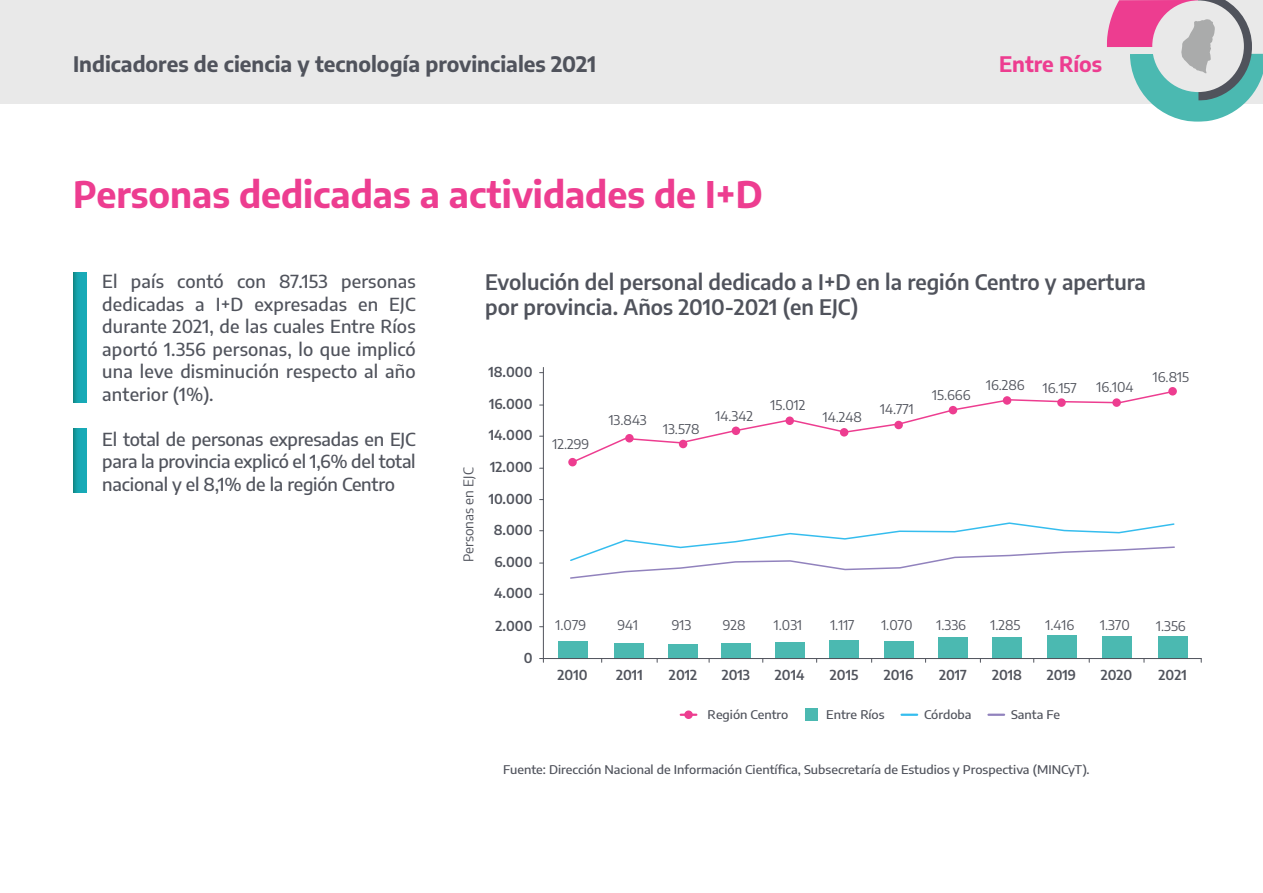
<style>
.page{position:relative;width:1263px;height:893px;background:#fff}
.page>*{position:absolute;margin:0;border:0;box-sizing:border-box;transform-origin:0 0}
.t1{font:700 36px "Encode Sans";color:#ed3d90}
.t2{font:600 21px/25.2px "Encode Sans";color:#50535c}
.t3{font:700 21px "Encode Sans";color:#50535c}
.t4{font:700 21px "Encode Sans";color:#ed3d90}
.t5{font:500 18px/22.5px "Encode Sans";letter-spacing:-.005em;color:#50535c;text-align:justify}
.t6{font:13.5px "Encode Sans";color:#50535c}
.t7{font:600 13.5px "Encode Sans";color:#50535c}
.t8{font:500 12px "Encode Sans";color:#50535c;scale:1.05 1}
</style>
<div class="page">
<div style="left:558px;top:641px;width:29px;height:17px;background:#4bb9b1"></div>
<div style="left:614px;top:643px;width:30px;height:15px;background:#4bb9b1"></div>
<div style="left:668px;top:644px;width:30px;height:14px;background:#4bb9b1"></div>
<div style="left:721px;top:643px;width:30px;height:15px;background:#4bb9b1"></div>
<div style="left:775px;top:642px;width:30px;height:16px;background:#4bb9b1"></div>
<div style="left:829px;top:640px;width:30px;height:18px;background:#4bb9b1"></div>
<div style="left:884px;top:641px;width:29px;height:17px;background:#4bb9b1"></div>
<div style="left:938px;top:637px;width:30px;height:21px;background:#4bb9b1"></div>
<div style="left:992px;top:637px;width:30px;height:21px;background:#4bb9b1"></div>
<div style="left:1046px;top:635px;width:30px;height:23px;background:#4bb9b1"></div>
<div style="left:1102px;top:636px;width:29px;height:22px;background:#4bb9b1"></div>
<div style="left:1158px;top:636px;width:29px;height:22px;background:#4bb9b1"></div>
<svg style="left:73px;top:272px;width:13px;height:130px;background:#15a1ab"></svg>
<svg style="left:73px;top:429px;width:13px;height:64px"></svg>
<div style="left:0;top:0;width:1263px;height:103px;background:#e9e9e9"></div>
<svg style="left:1107px;top:0;width:156px;height:122px"></svg>
<svg style="left:1168px;top:387px;width:9px;height:9px"></svg>
<hr style="left:543px;top:367px;width:1px;height:295px;background:#50535c">
<svg style="left:569px;top:389px;width:607px;height:76px"></svg>
<hr style="left:540px;top:658px;width:661px;height:1px;background:#50535c">
<svg style="left:681px;top:714px;width:15px;height:2px"></svg>
<div style="left:684px;top:710px;width:9px;height:9px;background:#ed3d90;border-radius:50%"></div>
<div style="left:805px;top:709px;width:12px;height:12px;background:#4bb9b1"></div>
<svg style="left:901px;top:714px;width:16px;height:2px"></svg>
<svg style="left:988px;top:714px;width:16px;height:2px"></svg>
<svg style="left:570px;top:522px;width:605px;height:57px"></svg>
<p class="t3" style="left:73px;top:49px;width:525px">Indicadores de ciencia y tecnología provinciales 2021</p>
<p class="t4" style="left:999px;top:49px;width:105px">Entre Ríos</p>
<h1 class="t1" style="left:73px;top:168px;width:691px">Personas dedicadas a actividades de I+D</h1>
<p class="t5" style="left:102px;top:270px;width:315px">El país contó con 87.153 personas dedicadas a I+D expresadas en EJC durante 2021, de las cuales Entre Ríos aportó 1.356 personas, lo que implicó una leve disminución respecto al año anterior (1%).</p>
<p class="t5" style="left:102px;top:427px;width:315px">El total de personas expresadas en EJC para la provincia explicó el 1,6% del total nacional y el 8,1% de la región Centro</p>
<p class="t2" style="left:485px;top:268px;width:662px">Evolución del personal dedicado a I+D en la región Centro y apertura por provincia. Años 2010-2021 (en EJC)</p>
<p class="t6" style="left:459px;top:562px;width:96px;rotate:-90deg">Personas en EJC</p>
<p class="t7" style="left:488px;top:362px;width:46px">18.000</p>
<p class="t7" style="left:489px;top:394px;width:45px">16.000</p>
<p class="t7" style="left:489px;top:425px;width:45px">14.000</p>
<p class="t7" style="left:490px;top:457px;width:44px">12.000</p>
<p class="t7" style="left:489px;top:489px;width:45px">10.000</p>
<p class="t7" style="left:494px;top:520px;width:40px">8.000</p>
<p class="t7" style="left:494px;top:552px;width:40px">6.000</p>
<p class="t6" style="left:552px;top:435px;width:38px">12.299</p>
<p class="t6" style="left:609px;top:411px;width:40px">13.843</p>
<p class="t6" style="left:663px;top:420px;width:38px">13.578</p>
<p class="t6" style="left:715px;top:406px;width:39px">14.342</p>
<p class="t6" style="left:771px;top:396px;width:36px">15.012</p>
<p class="t6" style="left:823px;top:408px;width:41px">14.248</p>
<p class="t6" style="left:880px;top:400px;width:35px">14.771</p>
<p class="t6" style="left:932px;top:386px;width:40px">15.666</p>
<p class="t6" style="left:986px;top:375px;width:40px">16.286</p>
<p class="t6" style="left:1043px;top:378px;width:35px">16.157</p>
<p class="t6" style="left:1096px;top:378px;width:39px">16.104</p>
<p class="t6" style="left:1153px;top:368px;width:38px">16.815</p>
<p class="t7" style="left:494px;top:583px;width:40px">4.000</p>
<p class="t7" style="left:495px;top:616px;width:39px">2.000</p>
<p class="t7" style="left:524px;top:648px;width:10px">0</p>
<p class="t6" style="left:556px;top:616px;width:32px">1.079</p>
<p class="t6" style="left:617px;top:616px;width:22px">941</p>
<p class="t6" style="left:672px;top:616px;width:21px">913</p>
<p class="t6" style="left:723px;top:616px;width:24px">928</p>
<p class="t6" style="left:774px;top:616px;width:30px">1.031</p>
<p class="t6" style="left:830px;top:616px;width:26px">1.117</p>
<p class="t6" style="left:881px;top:616px;width:33px">1.070</p>
<p class="t6" style="left:936px;top:616px;width:31px">1.336</p>
<p class="t6" style="left:990px;top:616px;width:32px">1.285</p>
<p class="t6" style="left:1045px;top:616px;width:30px">1.416</p>
<p class="t6" style="left:1100px;top:616px;width:31px">1.370</p>
<p class="t6" style="left:1156px;top:617px;width:31px">1.356</p>
<p class="t7" style="left:557px;top:665px;width:32px">2010</p>
<p class="t7" style="left:616px;top:665px;width:28px">2011</p>
<p class="t7" style="left:669px;top:665px;width:30px">2012</p>
<p class="t7" style="left:722px;top:665px;width:30px">2013</p>
<p class="t7" style="left:775px;top:665px;width:31px">2014</p>
<p class="t7" style="left:830px;top:665px;width:30px">2015</p>
<p class="t7" style="left:884px;top:665px;width:31px">2016</p>
<p class="t7" style="left:939px;top:665px;width:29px">2017</p>
<p class="t7" style="left:992px;top:665px;width:32px">2018</p>
<p class="t7" style="left:1047px;top:665px;width:31px">2019</p>
<p class="t7" style="left:1101px;top:665px;width:33px">2020</p>
<p class="t7" style="left:1158px;top:665px;width:30px">2021</p>
<p class="t8" style="left:707px;top:706px;width:78px">Región Centro</p>
<p class="t8" style="left:826px;top:706px;width:57px">Entre Ríos</p>
<p class="t8" style="left:924px;top:706px;width:47px">Córdoba</p>
<p class="t8" style="left:1011px;top:706px;width:48px">Santa Fe</p>
<p class="t8" style="left:503px;top:761px;width:560px">Fuente: Dirección Nacional de Información Científica, Subsecretaría de Estudios y Prospectiva (MINCyT).</p>
</div>
